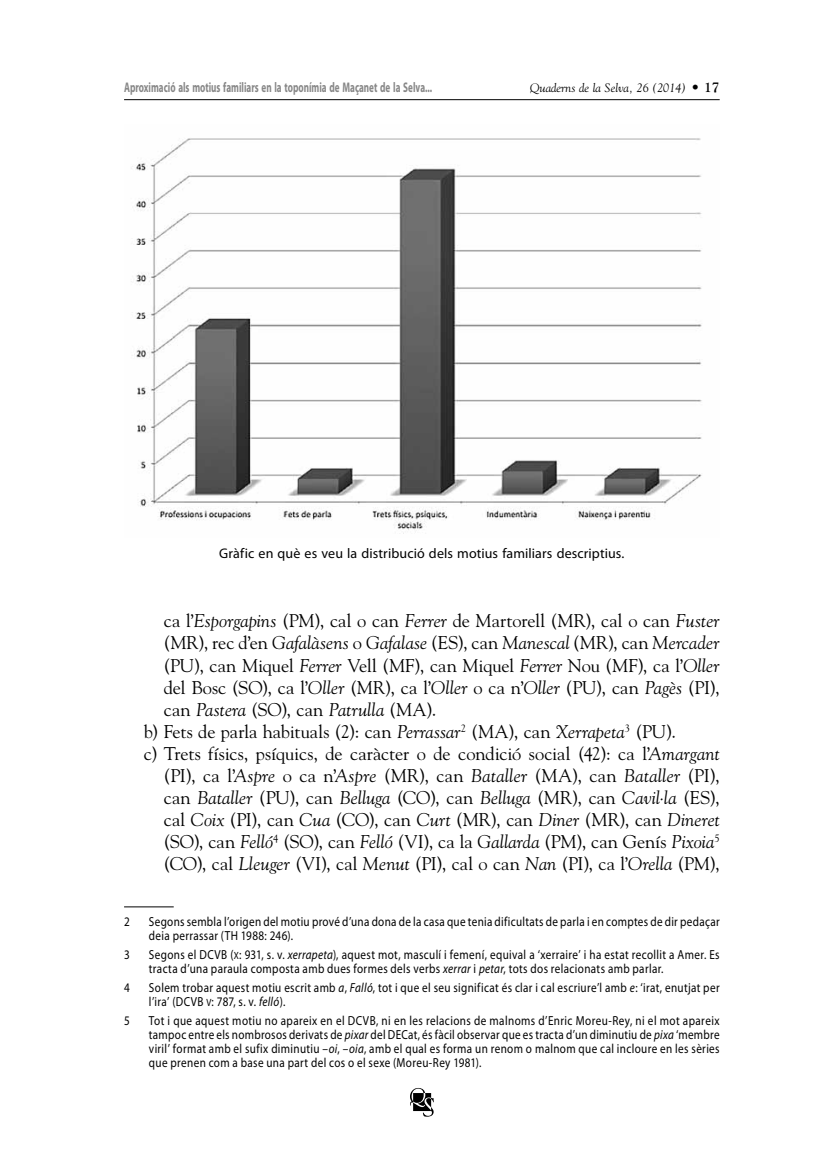
<style>
.page{position:relative;width:819px;height:1166px;background:#fff}
.page>*{position:absolute;margin:0;border:0;box-sizing:border-box;transform-origin:0 0}
.t1{font:18.38px "Goudy Std";color:#000}
.t2{font:italic 18.38px "Goudy Std";letter-spacing:.005em;color:#000}
.t3{font:700 14px "Myriad Pro";color:#878787;scale:.65 1}
.t4{font:14px "Myriad Pro";letter-spacing:.005em;color:#000}
.t5{font:13.12px/14px "Myriad Pro";letter-spacing:.03em;color:#000;scale:.85 1}
.t6{font:italic 12.25px "Goudy Std";letter-spacing:-.005em;color:#000}
.s1{font-weight:700;font-style:normal;font-size:14px}
.s2{font-style:italic}
.s3{font-style:normal}
.s4{font-family:"Myriad Pro Regular SC800";font-size:10.5px}
</style>
<div class="page">
<svg style="left:410px;top:1088px;width:24px;height:28px"></svg>
<hr style="left:124px;top:99px;width:595px;height:1px;background:#000">
<hr style="left:124px;top:906px;width:50px;height:1px;background:#000">
<img style="left:131px;top:138px;width:571px;height:396px">
<p class="t3" style="left:124px;top:78px;width:475px">Aproximació als motius familiars en la toponímia de Maçanet de la Selva...</p>
<p class="t6" style="left:530px;top:81px;width:191px">Quaderns de la Selva, 26 (2014) <span class="s1">• 17</span></p>
<p class="t4" style="left:219px;top:545px;width:406px">Gràfic en què es veu la distribució dels motius familiars descriptius.</p>
<h1 class="t1" style="left:164px;top:610px;width:557px">ca l’<span class="s2">Esporgapins</span> (PM), cal o can <span class="s2">Ferrer</span> de Martorell (MR), cal o can <span class="s2">Fuster</span></h1>
<h1 class="t2" style="left:164px;top:632px;width:557px"><span class="s3">(MR), rec d’en</span> Gafalàsens <span class="s3">o</span> Gafalase <span class="s3">(ES), can</span> Manescal <span class="s3">(MR), can</span> Mercader</h1>
<h1 class="t1" style="left:164px;top:654px;width:557px">(PU), can Miquel <span class="s2">Ferrer</span> Vell (MF), can Miquel <span class="s2">Ferrer</span> Nou (MF), ca l’<span class="s2">Oller</span></h1>
<h1 class="t1" style="left:164px;top:676px;width:557px">del Bosc (SO), ca l’<span class="s2">Oller</span> (MR), ca l’<span class="s2">Oller</span> o ca n’<span class="s2">Oller</span> (PU), can <span class="s2">Pagès</span> (PI),</h1>
<h1 class="t1" style="left:164px;top:698px;width:274px">can <span class="s2">Pastera</span> (SO), can <span class="s2">Patrulla</span> (MA).</h1>
<h1 class="t1" style="left:144px;top:720px;width:533px">b) Fets de parla habituals (2): can <span class="s2">Perrassar</span><sup>2</sup> (MA), can <span class="s2">Xerrapeta</span><sup>3</sup> (PU).</h1>
<h1 class="t1" style="left:144px;top:742px;width:577px">c) Trets físics, psíquics, de caràcter o de condició social (42): ca l’<span class="s2">Amargant</span></h1>
<h1 class="t1" style="left:164px;top:764px;width:557px">(PI), ca l’<span class="s2">Aspre</span> o ca n’<span class="s2">Aspre</span> (MR), can <span class="s2">Bataller</span> (MA), can <span class="s2">Bataller</span> (PI),</h1>
<h1 class="t1" style="left:164px;top:786px;width:557px">can <span class="s2">Bataller</span> (PU), can <span class="s2">Belluga</span> (CO), can <span class="s2">Belluga</span> (MR), can <span class="s2">Cavil·la</span> (ES),</h1>
<h1 class="t1" style="left:164px;top:808px;width:557px">cal <span class="s2">Coix</span> (PI), can <span class="s2">Cua</span> (CO), can <span class="s2">Curt</span> (MR), can <span class="s2">Diner</span> (MR), can <span class="s2">Dineret</span></h1>
<h1 class="t1" style="left:164px;top:830px;width:557px">(SO), can <span class="s2">Felló</span><sup>4</sup> (SO), can <span class="s2">Felló</span> (VI), ca la <span class="s2">Gallarda</span> (PM), can Genís <span class="s2">Pixoia</span><sup>5</sup></h1>
<h1 class="t1" style="left:164px;top:852px;width:557px">(CO), cal <span class="s2">Lleuger</span> (VI), cal <span class="s2">Menut</span> (PI), cal o can <span class="s2">Nan</span> (PI), ca l’<span class="s2">Orella</span> (PM),</h1>
<p class="t5" style="left:124px;top:914px;width:8px">2</p>
<p class="t5" style="left:149px;top:914px;width:673px">Segons sembla l’origen del motiu prové d’una dona de la casa que tenia dificultats de parla i en comptes de dir pedaçar deia perrassar (TH 1988: 246).</p>
<p class="t5" style="left:124px;top:947px;width:8px">3</p>
<p class="t5" style="left:149px;top:947px;width:673px">Segons el DCVB (<span class="s4">x</span>: 931, s. v. <span class="s2">xerrapeta</span>), aquest mot, masculí i femení, equival a ‘xerraire’ i ha estat recollit a Amer. Es tracta d’una paraula composta amb dues formes dels verbs <span class="s2">xerrar</span> i <span class="s2">petar</span>, tots dos relacionats amb parlar.</p>
<p class="t5" style="left:124px;top:980px;width:8px">4</p>
<p class="t5" style="left:149px;top:980px;width:673px">Solem trobar aquest motiu escrit amb <span class="s2">a</span>, <span class="s2">Falló</span>, tot i que el seu significat és clar i cal escriure’l amb <span class="s2">e</span>: ‘irat, enutjat per l’ira’ (DCVB <span class="s4">v</span>: 787, s. v. <span class="s2">felló</span>).</p>
<p class="t5" style="left:124px;top:1013px;width:8px">5</p>
<p class="t5" style="left:149px;top:1013px;width:673px;text-align:justify">Tot i que aquest motiu no apareix en el DCVB, ni en les relacions de malnoms d’Enric Moreu-Rey, ni el mot apareix tampoc entre els nombrosos derivats de <span class="s2">pixar</span> del DECat, és fàcil observar que es tracta d’un diminutiu de <span class="s2">pixa</span> ‘membre viril’ format amb el sufix diminutiu –<span class="s2">oi</span>, –<span class="s2">oia</span>, amb el qual es forma un renom o malnom que cal incloure en les sèries que prenen com a base una part del cos o el sexe (Moreu-Rey 1981).</p>
</div>
